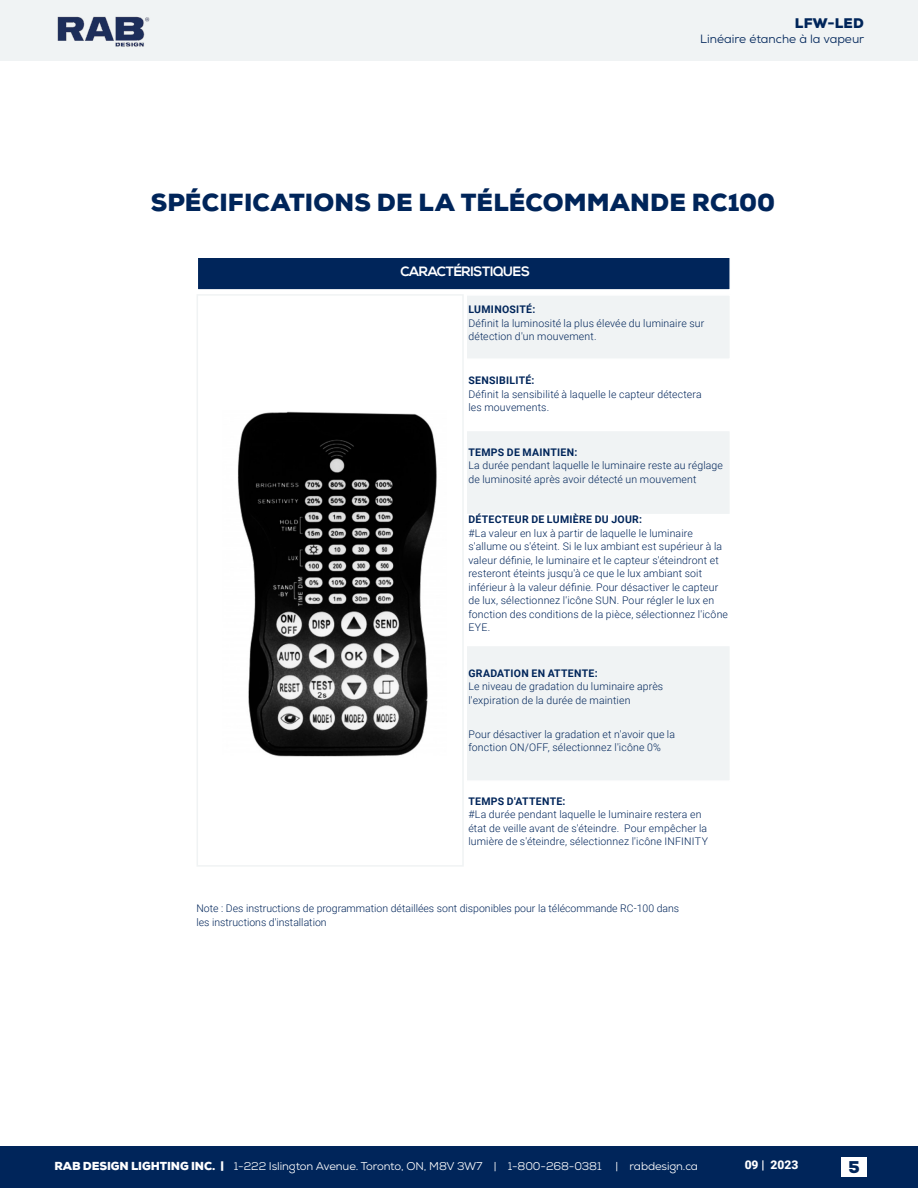
<style>
.page{position:relative;width:918px;height:1188px;background:#fff}
.page>*{position:absolute;margin:0;border:0;box-sizing:border-box;transform-origin:0 0}
.t1{font:900 24px "Nexa";letter-spacing:.01em;color:#00255a}
.t2{font:900 16.5px "Nexa";color:#00255a}
.t3{font:700 13.5px "Nexa";letter-spacing:-.03em;color:#fff}
.t4{font:900 13.5px "Nexa";letter-spacing:.015em;color:#00255a}
.t5{font:12px "Nexa";color:#00255a}
.t6{font:900 12px "Roboto";color:#fff}
.t7{font:11.25px "Nexa";letter-spacing:-.01em;color:#fff}
.t8{font:300 10.5px/13.5px "Roboto";letter-spacing:.015em;color:#00255a}
.t9{font:700 10.5px "Roboto";letter-spacing:.025em;color:#00255a}
.s1{font-weight:900}
</style>
<div class="page">
<div style="left:0;top:1147px;width:918px;height:41px;background:#00255a"></div>
<div style="left:0;top:0;width:918px;height:60px;background:#f0f3f4"></div>
<img style="left:57px;top:17px;width:93px;height:30px">
<div style="left:841px;top:1158px;width:26px;height:19px;background:#fff"></div>
<div style="left:466px;top:294px;width:265px;height:66px;background:#f0f3f4;border:2px solid #fff"></div>
<div style="left:466px;top:430px;width:265px;height:85px;background:#f0f3f4;border:2px solid #fff"></div>
<div style="left:466px;top:645px;width:265px;height:137px;background:#f0f3f4;border:2px solid #fff"></div>
<div style="left:197px;top:257px;width:534px;height:34px;background:#00255a;border:2px solid #fff"></div>
<img style="left:237px;top:411px;width:200px;height:346px">
<div style="left:197px;top:294px;width:267px;height:573px;border:2px solid #f0f3f4"></div>
<p class="t4" style="left:795px;top:14px;width:71px">LFW-LED</p>
<p class="t5" style="left:700px;top:31px;width:166px">Linéaire étanche à la vapeur</p>
<h1 class="t1" style="left:151px;top:187px;width:626px">SPÉCIFICATIONS DE LA TÉLÉCOMMANDE RC100</h1>
<p class="t3" style="left:401px;top:263px;width:131px">CARACTÉRISTIQUES</p>
<p class="t9" style="left:468px;top:302px;width:68px">LUMINOSITÉ:</p>
<p class="t8" style="left:468px;top:316px;width:237px">Définit la luminosité la plus élevée du luminaire sur détection d'un mouvement.</p>
<p class="t9" style="left:468px;top:373px;width:68px">SENSIBILITÉ:</p>
<p class="t8" style="left:468px;top:387px;width:235px">Définit la sensibilité à laquelle le capteur détectera les mouvements.</p>
<p class="t9" style="left:468px;top:444px;width:110px">TEMPS DE MAINTIEN:</p>
<p class="t8" style="left:468px;top:458px;width:256px">La durée pendant laquelle le luminaire reste au réglage de luminosité après avoir détecté un mouvement</p>
<p class="t9" style="left:468px;top:512px;width:175px">DÉTECTEUR DE LUMIÈRE DU JOUR:</p>
<p class="t8" style="left:468px;top:526px;width:261px">#La valeur en lux à partir de laquelle le luminaire s'allume ou s'éteint. Si le lux ambiant est supérieur à la valeur définie, le luminaire et le capteur s'éteindront et resteront éteints jusqu'à ce que le lux ambiant soit inférieur à la valeur définie. Pour désactiver le capteur de lux, sélectionnez l'icône SUN. Pour régler le lux en fonction des conditions de la pièce, sélectionnez l'icône EYE.</p>
<p class="t9" style="left:468px;top:666px;width:131px">GRADATION EN ATTENTE:</p>
<p class="t8" style="left:468px;top:680px;width:196px">Le niveau de gradation du luminaire après l'expiration de la durée de maintien</p>
<p class="t8" style="left:468px;top:727px;width:208px">Pour désactiver la gradation et n'avoir que la fonction ON/OFF, sélectionnez l'icône 0%</p>
<p class="t9" style="left:468px;top:794px;width:99px">TEMPS D'ATTENTE:</p>
<p class="t8" style="left:468px;top:808px;width:241px">#La durée pendant laquelle le luminaire restera en état de veille avant de s'éteindre. Pour empêcher la lumière de s'éteindre, sélectionnez l'icône INFINITY</p>
<p class="t8" style="left:197px;top:901px;width:484px">Note : Des instructions de programmation détaillées sont disponibles pour la télécommande RC-100 dans les instructions d'installation</p>
<p class="t7" style="left:54px;top:1159px;width:645px"><span class="s1">RAB DESIGN LIGHTING INC. |</span> 1-222 Islington Avenue. Toronto, ON, M8V 3W7 | 1-800-268-0381 | rabdesign.ca</p>
<p class="t6" style="left:745px;top:1156px;width:55px">09 | 2023</p>
<h2 class="t2" style="left:848px;top:1156px;width:13px">5</h2>
</div>
